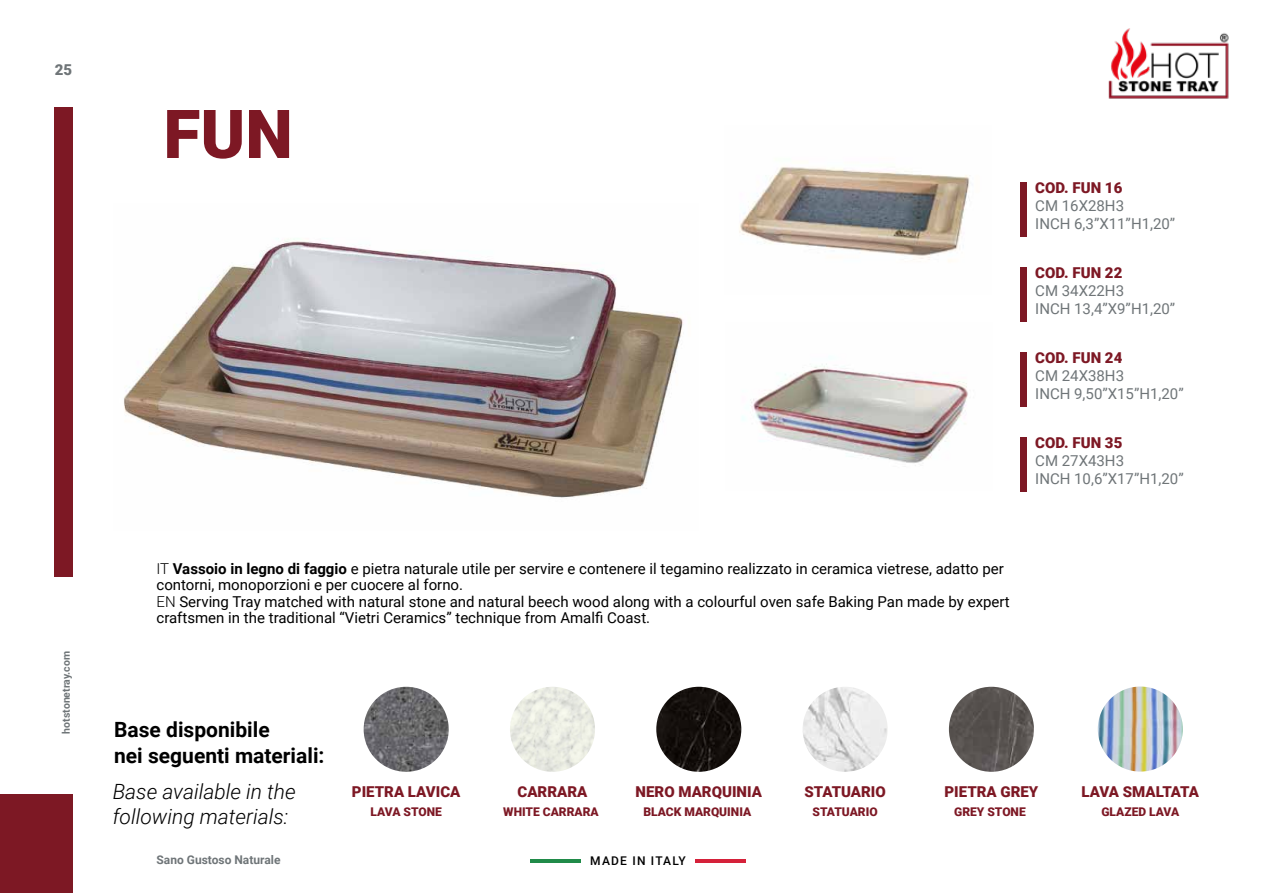
<style>
.page{position:relative;width:1276px;height:893px;background:#fff}
.page>*{position:absolute;margin:0;border:0;box-sizing:border-box;transform-origin:0 0}
.t1{font:900 67.5px "Roboto";color:#7d1824}
.t2{font:italic 300 21px/25.5px "Roboto";color:#000}
.t3{font:700 21px/25.5px "Roboto";color:#000}
.t4{font:15px/16.5px "Roboto";color:#000}
.t5{font:15px/18px "Roboto";color:#6f7578}
.t6{font:900 15px "Roboto";color:#7d1824}
.t7{font:900 15px "Roboto";letter-spacing:-.035em;color:#7d1824}
.t8{font:900 15px "Roboto";color:#6f7578}
.t9{font:900 12px "Roboto";color:#7d1824}
.t10{font:700 12px "Roboto";color:#6f7578}
.t11{font:500 12px "Roboto";letter-spacing:.1em;color:#000}
.t12{font:700 10.5px "Roboto";color:#6f7578}
.s1{font-weight:300}
.s2{font-weight:700}
</style>
<div class="page">
<div style="left:55px;top:107px;width:18px;height:470px;background:#7d1824"></div>
<hr style="left:530px;top:859px;width:50px;height:4px;background:#208b49">
<hr style="left:695px;top:859px;width:50px;height:4px;background:#d5213a">
<div style="left:0;top:794px;width:73px;height:99px;background:#7d1824"></div>
<img style="left:124px;top:238px;width:559px;height:260px">
<div style="left:1020px;top:267px;width:6px;height:55px;background:#7d1824"></div>
<div style="left:1020px;top:182px;width:6px;height:55px;background:#7d1824"></div>
<div style="left:1020px;top:352px;width:6px;height:55px;background:#7d1824"></div>
<div style="left:1020px;top:437px;width:6px;height:55px;background:#7d1824"></div>
<img style="left:742px;top:363px;width:226px;height:100px">
<img style="left:739px;top:166px;width:231px;height:96px">
<img style="left:1108px;top:28px;width:121px;height:71px">
<img style="left:364px;top:687px;width:85px;height:85px;border-radius:43px">
<img style="left:510px;top:687px;width:85px;height:85px;border-radius:43px">
<img style="left:656px;top:687px;width:85px;height:85px;border-radius:43px">
<img style="left:802px;top:687px;width:85px;height:85px;border-radius:43px">
<img style="left:949px;top:687px;width:85px;height:85px;border-radius:43px">
<img style="left:1097px;top:686px;width:85px;height:86px;border-radius:43px">
<p class="t8" style="left:55px;top:59px;width:19px">25</p>
<p class="t12" style="left:59px;top:733px;width:84px;rotate:-90deg">hotstonetray.com</p>
<h1 class="t1" style="left:163px;top:87px;width:131px">FUN</h1>
<p class="t6" style="left:1035px;top:177px;width:89px">COD. FUN 16</p>
<p class="t5" style="left:1035px;top:196px;width:142px">CM 16X28H3<br>INCH 6,3”X11”H1,20”</p>
<p class="t6" style="left:1035px;top:262px;width:89px">COD. FUN 22</p>
<p class="t5" style="left:1035px;top:281px;width:142px">CM 34X22H3<br>INCH 13,4”X9”H1,20”</p>
<p class="t6" style="left:1035px;top:347px;width:89px">COD. FUN 24</p>
<p class="t5" style="left:1035px;top:366px;width:150px">CM 24X38H3<br>INCH 9,50”X15”H1,20”</p>
<p class="t6" style="left:1035px;top:432px;width:89px">COD. FUN 35</p>
<p class="t5" style="left:1035px;top:451px;width:150px">CM 27X43H3<br>INCH 10,6”X17”H1,20”</p>
<p class="t4" style="left:156px;top:559px;width:855px"><span class="s1">IT</span> <span class="s2">Vassoio in legno di faggio</span> e pietra naturale utile per servire e contenere il tegamino realizzato in ceramica vietrese, adatto per contorni, monoporzioni e per cuocere al forno.<br><span class="s1">EN</span> Serving Tray matched with natural stone and natural beech wood along with a colourful oven safe Baking Pan made by expert craftsmen in the traditional “Vietri Ceramics” technique from Amalfi Coast.</p>
<h2 class="t3" style="left:114px;top:716px;width:212px">Base disponibile<br>nei seguenti materiali:</h2>
<h2 class="t2" style="left:113px;top:778px;width:184px">Base available in the following materials:</h2>
<p class="t7" style="left:1081px;top:781px;width:119px">LAVA SMALTATA</p>
<p class="t6" style="left:352px;top:781px;width:110px">PIETRA LAVICA</p>
<p class="t6" style="left:517px;top:781px;width:71px">CARRARA</p>
<p class="t6" style="left:635px;top:781px;width:128px">NERO MARQUINIA</p>
<p class="t6" style="left:804px;top:781px;width:83px">STATUARIO</p>
<p class="t6" style="left:944px;top:781px;width:95px">PIETRA GREY</p>
<p class="t9" style="left:370px;top:803px;width:73px">LAVA STONE</p>
<p class="t9" style="left:503px;top:803px;width:97px">WHITE CARRARA</p>
<p class="t9" style="left:643px;top:803px;width:109px">BLACK MARQUINIA</p>
<p class="t9" style="left:812px;top:803px;width:67px">STATUARIO</p>
<p class="t9" style="left:954px;top:803px;width:73px">GREY STONE</p>
<p class="t9" style="left:1101px;top:803px;width:79px">GLAZED LAVA</p>
<p class="t10" style="left:156px;top:851px;width:125px">Sano Gustoso Naturale</p>
<p class="t11" style="left:590px;top:853px;width:97px">MADE IN ITALY</p>
</div>
